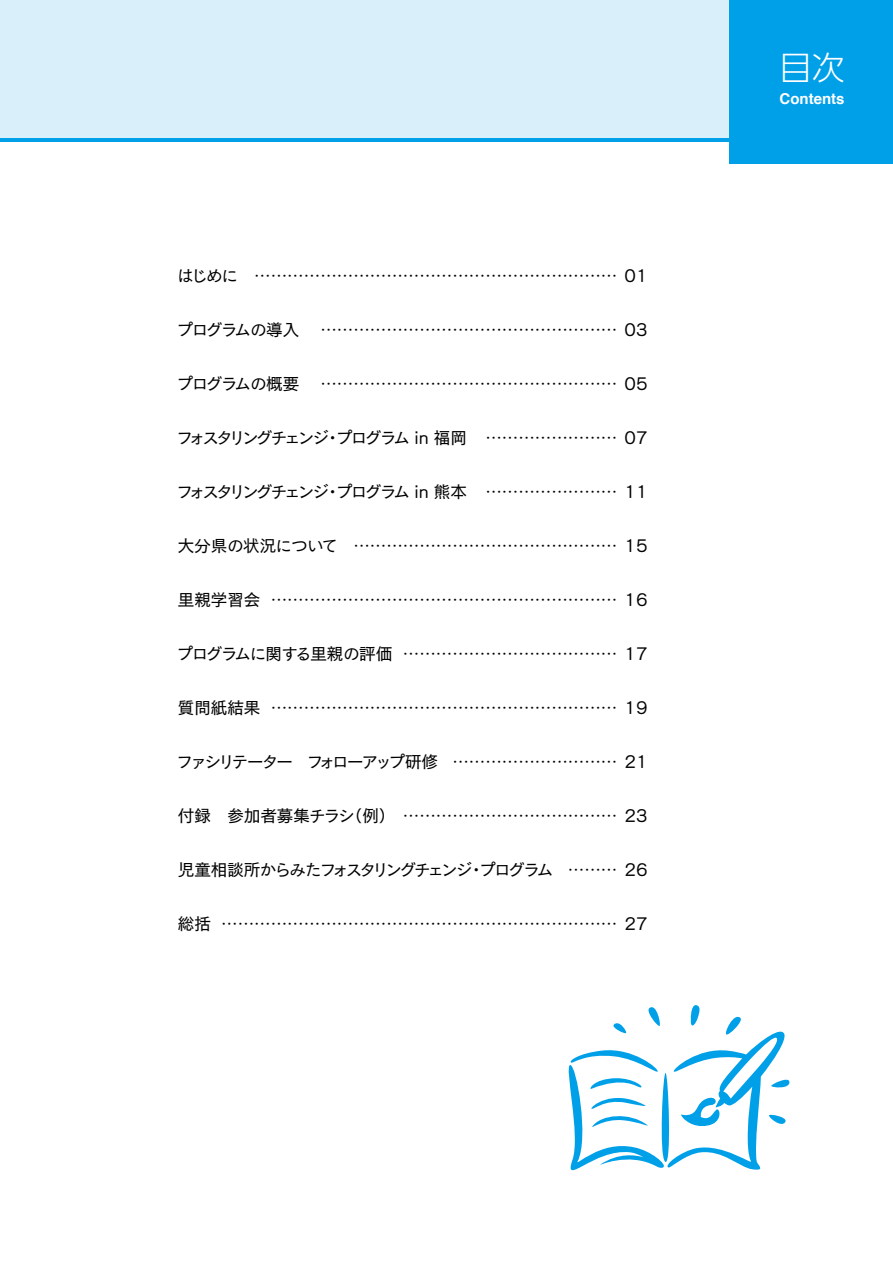
<style>
.page{position:relative;width:893px;height:1263px;background:#fff}
.page>*{position:absolute;margin:0;border:0;box-sizing:border-box;transform-origin:0 0}
.t1{font:300 33px "UD Shin Go Pr 6";color:#fff}
.t2{font:16.5px "New Cezanne Pro M";letter-spacing:-.08em;color:#000}
.t3{font:16.5px "New Cezanne Pro M";letter-spacing:-.17em;color:#000}
.t4{font:16.5px "New Cezanne Pro M";letter-spacing:-.1em;color:#000}
.t5{font:16.5px "New Cezanne Pro M";letter-spacing:-.13em;color:#000}
.t6{font:16.5px "New Cezanne Pro M";color:#000}
.t7{font:16.5px "New Cezanne Pro M";letter-spacing:-.02em;color:#000}
.t8{font:700 15px "Helvetica";color:#fff}
</style>
<div class="page">
<svg style="left:569px;top:1005px;width:220px;height:165px"></svg>
<div style="left:0;top:0;width:893px;height:138px;background:#d9f0fb"></div>
<hr style="left:0;top:138px;width:893px;height:4px;background:#00a0e9">
<div style="left:730px;top:0;width:163px;height:163px;background:#00a0e9"></div>
<p class="t2" style="left:177px;top:261px;width:62px">はじめに</p>
<p class="t2" style="left:177px;top:315px;width:124px">プログラムの導入</p>
<p class="t2" style="left:177px;top:369px;width:124px">プログラムの概要</p>
<p class="t3" style="left:177px;top:423px;width:292px">フォスタリングチェンジ・プログラム i n 福岡</p>
<p class="t3" style="left:177px;top:477px;width:292px">フォスタリングチェンジ・プログラム i n 熊本</p>
<p class="t7" style="left:178px;top:531px;width:162px">大分県の状況について</p>
<p class="t2" style="left:178px;top:585px;width:84px">里親学習会</p>
<p class="t2" style="left:177px;top:639px;width:217px">プログラムに関する里親の評価</p>
<p class="t2" style="left:178px;top:693px;width:84px">質問紙結果</p>
<p class="t5" style="left:177px;top:747px;width:263px">ファシリテーター フォローアップ研修</p>
<p class="t6" style="left:178px;top:801px;width:219px">付録　参加者募集チラシ（例）</p>
<p class="t4" style="left:178px;top:855px;width:377px">児童相談所からみたフォスタリングチェンジ・プログラム</p>
<p class="t2" style="left:178px;top:909px;width:34px">総括</p>
<p class="t2" style="left:254px;top:261px;width:395px">………………………………………………………… 01</p>
<p class="t2" style="left:320px;top:315px;width:329px">……………………………………………… 03</p>
<p class="t2" style="left:320px;top:369px;width:329px">……………………………………………… 05</p>
<p class="t2" style="left:485px;top:424px;width:164px">…………………… 07</p>
<p class="t2" style="left:485px;top:478px;width:164px">…………………… 11</p>
<p class="t2" style="left:353px;top:532px;width:296px">………………………………………… 15</p>
<p class="t2" style="left:271px;top:586px;width:378px">……………………………………………………… 16</p>
<p class="t2" style="left:403px;top:640px;width:246px">………………………………… 17</p>
<p class="t2" style="left:271px;top:694px;width:378px">……………………………………………………… 19</p>
<p class="t2" style="left:452px;top:748px;width:197px">………………………… 21</p>
<p class="t2" style="left:403px;top:802px;width:246px">………………………………… 23</p>
<p class="t2" style="left:568px;top:856px;width:81px">……… 26</p>
<p class="t2" style="left:221px;top:910px;width:428px">……………………………………………………………… 27</p>
<h1 class="t1" style="left:779px;top:41px;width:67px">目次</h1>
<p class="t8" style="left:779px;top:86px;width:66px">Contents</p>
</div>
